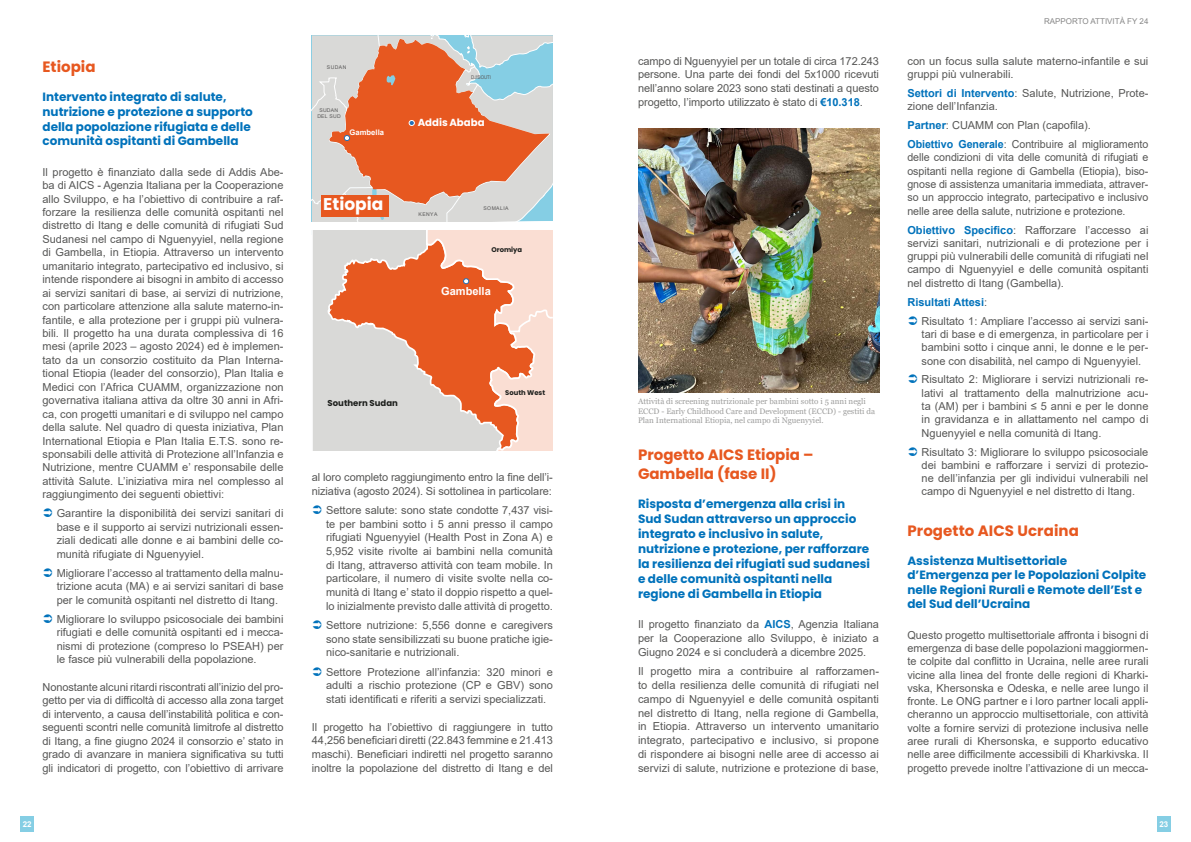
<style>
.page{position:relative;width:1191px;height:842px;background:#fff}
.page>*{position:absolute;margin:0;border:0;box-sizing:border-box;transform-origin:0 0}
.t1{font:700 17px "Poppins";color:#fff}
.t2{font:700 15px/18.5px "Poppins";color:#e75820}
.t3{font:700 12px/14.9px "Poppins";color:#0072bb}
.t4{font:700 11.1px "Arial";color:#fff}
.t5{font:11px/13.4px "Arial";color:#575756;text-align:justify}
.t6{font:700 10.2px "Poppins";color:#fff}
.t7{font:700 8.5px "Poppins";color:#1d1f1c}
.t8{font:8px/9.6px "Georgia";color:#9d9d9c}
.t9{font:8px "Arial";color:#878787}
.t10{font:700 8px "Arial";color:#fff}
.t11{font:700 7.7px "Arial";color:#fff}
.t12{font:700 6.8px "Poppins";color:#1d1f1c}
.t13{font:5.1px "Arial";letter-spacing:.04em;color:#585757}
.t14{font:5.1px "Arial";color:#585757;scale:.85 1}
.t15{font:5.1px "Arial";letter-spacing:.075em;color:#585757}
.s1{font-weight:700;color:#0072bb}
</style>
<div class="page">
<div style="left:1157px;top:816px;width:13px;height:16px;background:#85cee4"></div>
<div style="left:20px;top:816px;width:14px;height:16px;background:#85cee4"></div>
<svg style="left:312px;top:35px;width:241px;height:415px;background:#e0a891"></svg>
<img style="left:638px;top:129px;width:241px;height:263px">
<h2 class="t2" style="left:43px;top:58px;width:54px">Etiopia</h2>
<p class="t3" style="left:43px;top:90px;width:212px;line-height:14.6px">Intervento integrato di salute, nutrizione e protezione a supporto della popolazione rifugiata e delle comunità ospitanti di Gambella</p>
<p class="t5" style="left:43px;top:165px;width:242px">Il progetto è finanziato dalla sede di Addis Abe&shy;ba di AICS - Agenzia Italiana per la Cooperazione allo Sviluppo, e ha l’obiettivo di contribuire a raf&shy;forzare la resilienza delle comunità ospitanti nel distretto di Itang e delle comunità di rifugiati Sud Sudanesi nel campo di Nguenyyiel, nella regione di Gambella, in Etiopia. Attraverso un intervento umanitario integrato, partecipativo ed inclusivo, si intende rispondere ai bisogni in ambito di accesso ai servizi sanitari di base, ai servizi di nutrizione, con particolare attenzione alla salute materno-in&shy;fantile, e alla protezione per i gruppi più vulnera&shy;bili. Il progetto ha una durata complessiva di 16 mesi (aprile 2023 – agosto 2024) ed è implemen&shy;tato da un consorzio costituito da Plan Interna&shy;tional Etiopia (leader del consorzio), Plan Italia e Medici con l’Africa CUAMM, organizzazione non governativa italiana attiva da oltre 30 anni in Afri&shy;ca, con progetti umanitari e di sviluppo nel campo della salute. Nel quadro di questa iniziativa, Plan International Etiopia e Plan Italia E.T.S. sono re&shy;sponsabili delle attività di Protezione all’Infanzia e Nutrizione, mentre CUAMM e’ responsabile delle attività Salute. L’iniziativa mira nel complesso al raggiungimento dei seguenti obiettivi:</p>
<p class="t5" style="left:57px;top:507px;width:228px">Garantire la disponibilità dei servizi sanitari di base e il supporto ai servizi nutrizionali essen&shy;ziali dedicati alle donne e ai bambini delle co&shy;munità rifugiate di Nguenyyiel.</p>
<p class="t5" style="left:57px;top:566px;width:228px">Migliorare l’accesso al trattamento della malnu&shy;trizione acuta (MA) e ai servizi sanitari di base per le comunità ospitanti nel distretto di Itang.</p>
<p class="t5" style="left:57px;top:612px;width:228px">Migliorare lo sviluppo psicosociale dei bambini rifugiati e delle comunità ospitanti ed i mecca&shy;nismi di protezione (compreso lo PSEAH) per le fasce più vulnerabili della popolazione.</p>
<p class="t5" style="left:43px;top:680px;width:242px">Nonostante alcuni ritardi riscontrati all’inizio del pro&shy;getto per via di difficoltà di accesso alla zona target di intervento, a causa dell’instabilità politica e con&shy;seguenti scontri nelle comunità limitrofe al distretto di Itang, a fine giugno 2024 il consorzio e’ stato in grado di avanzare in maniera significativa su tutti gli indicatori di progetto, con l’obiettivo di arrivare</p>
<p class="t13" style="left:327px;top:64px;width:21px">SUDAN</p>
<p class="t13" style="left:319px;top:107px;width:20px">SUDAN</p>
<p class="t13" style="left:317px;top:112px;width:25px">DEL SUD</p>
<p class="t11" style="left:349px;top:127px;width:36px">Gambella</p>
<h1 class="t1" style="left:323px;top:195px;width:62px">Etiopia</h1>
<p class="t14" style="left:471px;top:73px;width:25px">DJIBOUTI</p>
<p class="t6" style="left:418px;top:117px;width:68px">Addis Ababa</p>
<p class="t13" style="left:418px;top:211px;width:21px">KENYA</p>
<p class="t15" style="left:483px;top:205px;width:27px">SOMALIA</p>
<p class="t12" style="left:491px;top:246px;width:32px">Oromiya</p>
<p class="t4" style="left:441px;top:283px;width:51px">Gambella</p>
<p class="t7" style="left:328px;top:398px;width:72px">Southern Sudan</p>
<p class="t12" style="left:505px;top:389px;width:41px">South West</p>
<p class="t5" style="left:312px;top:470px;width:242px">al loro completo raggiungimento entro la fine dell’i&shy;niziativa (agosto 2024). Si sottolinea in particolare:</p>
<p class="t5" style="left:326px;top:503px;width:228px">Settore salute: sono state condotte 7,437 visi&shy;te per bambini sotto i 5 anni presso il campo rifugiati Nguenyyiel (Health Post in Zona A) e 5,952 visite rivolte ai bambini nella comunità di Itang, attraverso attività con team mobile. In particolare, il numero di visite svolte nella co&shy;munità di Itang e’ stato il doppio rispetto a quel&shy;lo inizialmente previsto dalle attività di progetto.</p>
<p class="t5" style="left:326px;top:618px;width:228px">Settore nutrizione: 5,556 donne e caregivers sono state sensibilizzati su buone pratiche igie&shy;nico-sanitarie e nutrizionali.</p>
<p class="t5" style="left:326px;top:665px;width:228px">Settore Protezione all’infanzia: 320 minori e adulti a rischio protezione (CP e GBV) sono stati identificati e riferiti a servizi specializzati.</p>
<p class="t5" style="left:312px;top:720px;width:242px">Il progetto ha l’obiettivo di raggiungere in tutto 44,256 beneficiari diretti (22.843 femmine e 21.413 maschi). Beneficiari indiretti nel progetto saranno inoltre la popolazione del distretto di Itang e del</p>
<p class="t5" style="left:638px;top:54px;width:242px;line-height:13.8px">campo di Nguenyyiel per un totale di circa 172.243 persone. Una parte dei fondi del 5x1000 ricevuti nell’anno solare 2023 sono stati destinati a questo progetto, l’importo utilizzato è stato di <span class="s1">€10.318</span>.</p>
<p class="t8" style="left:638px;top:397px;width:239px">Attività di screening nutrizionale per bambini sotto i 5 anni negli<br>ECCD - Early Childhood Care and Development (ECCD) - gestiti da<br>Plan International Etiopia, nel campo di Nguenyyiel.</p>
<h2 class="t2" style="left:638px;top:446px;width:177px">Progetto AICS Etiopia –<br>Gambella (fase II)</h2>
<p class="t3" style="left:638px;top:496px;width:233px">Risposta d’emergenza alla crisi in Sud Sudan attraverso un approccio integrato e inclusivo in salute, nutrizione e protezione, per rafforzare la resilienza dei rifugiati sud sudanesi e delle comunità ospitanti nella regione di Gambella in Etiopia</p>
<p class="t5" style="left:638px;top:617px;width:242px;line-height:13.8px">Il progetto finanziato da <span class="s1">AICS</span>, Agenzia Italiana per la Cooperazione allo Sviluppo, è iniziato a Giugno 2024 e si concluderà a dicembre 2025.</p>
<p class="t5" style="left:638px;top:664px;width:242px;line-height:13.7px">Il progetto mira a contribuire al rafforzamen&shy;to della resilienza delle comunità di rifugiati nel campo di Nguenyyiel e delle comunità ospitanti nel distretto di Itang, nella regione di Gambella, in Etiopia. Attraverso un intervento umanitario integrato, partecipativo e inclusivo, si propone di rispondere ai bisogni nelle aree di accesso ai servizi di salute, nutrizione e protezione di base,</p>
<p class="t9" style="left:1044px;top:16px;width:106px">RAPPORTO ATTIVITÀ FY 24</p>
<p class="t5" style="left:907px;top:54px;width:242px">con un focus sulla salute materno-infantile e sui gruppi più vulnerabili.</p>
<p class="t5" style="left:907px;top:86px;width:242px"><span class="s1">Settori di Intervento</span>: Salute, Nutrizione, Prote&shy;zione dell’Infanzia.</p>
<p class="t5" style="left:907px;top:116px;width:242px;line-height:19px"><span class="s1">Partner</span>: CUAMM con Plan (capofila).<br><span class="s1">Obiettivo Generale</span>: Contribuire al miglioramento</p>
<p class="t5" style="left:907px;top:151px;width:242px">delle condizioni di vita delle comunità di rifugiati e ospitanti nella regione di Gambella (Etiopia), biso&shy;gnose di assistenza umanitaria immediata, attraver&shy;so un approccio integrato, partecipativo e inclusivo nelle aree della salute, nutrizione e protezione.</p>
<p class="t5" style="left:907px;top:223px;width:242px"><span class="s1">Obiettivo Specifico</span>: Rafforzare l’accesso ai servizi sanitari, nutrizionali e di protezione per i gruppi più vulnerabili delle comunità di rifugiati nel campo di Nguenyyiel e delle comunità ospitanti nel distretto di Itang (Gambella).</p>
<p class="t5" style="left:921px;top:292px;width:228px;line-height:19px;text-indent:-14px"><span class="s1">Risultati Attesi</span>:<br>Risultato 1: Ampliare l’accesso ai servizi sani-</p>
<p class="t5" style="left:921px;top:327px;width:228px">tari di base e di emergenza, in particolare per i bambini sotto i cinque anni, le donne e le per&shy;sone con disabilità, nel campo di Nguenyyiel.</p>
<p class="t5" style="left:921px;top:373px;width:228px">Risultato 2: Migliorare i servizi nutrizionali re&shy;lativi al trattamento della malnutrizione acu&shy;ta (AM) per i bambini ≤ 5 anni e per le donne in gravidanza e in allattamento nel campo di Nguenyyiel e nella comunità di Itang.</p>
<p class="t5" style="left:921px;top:445px;width:228px">Risultato 3: Migliorare lo sviluppo psicosociale dei bambini e rafforzare i servizi di protezio&shy;ne dell’infanzia per gli individui vulnerabili nel campo di Nguenyyiel e nel distretto di Itang.</p>
<h2 class="t2" style="left:907px;top:522px;width:173px">Progetto AICS Ucraina</h2>
<p class="t3" style="left:907px;top:553px;width:240px;line-height:14.5px">Assistenza Multisettoriale d’Emergenza per le Popolazioni Colpite nelle Regioni Rurali e Remote dell’Est e del Sud dell’Ucraina</p>
<p class="t5" style="left:907px;top:628px;width:242px">Questo progetto multisettoriale affronta i bisogni di emergenza di base delle popolazioni maggiormen&shy;te colpite dal conflitto in Ucraina, nelle aree rurali vicine alla linea del fronte delle regioni di Kharki&shy;vska, Khersonska e Odeska, e nelle aree lungo il fronte. Le ONG partner e i loro partner locali appli&shy;cheranno un approccio multisettoriale, con attività volte a fornire servizi di protezione inclusiva nelle aree rurali di Khersonska, e supporto educativo nelle aree difficilmente accessibili di Kharkivska. Il progetto prevede inoltre l’attivazione di un mecca-</p>
<p class="t10" style="left:23px;top:819px;width:10px">22</p>
<p class="t10" style="left:1159px;top:819px;width:10px">23</p>
</div>
